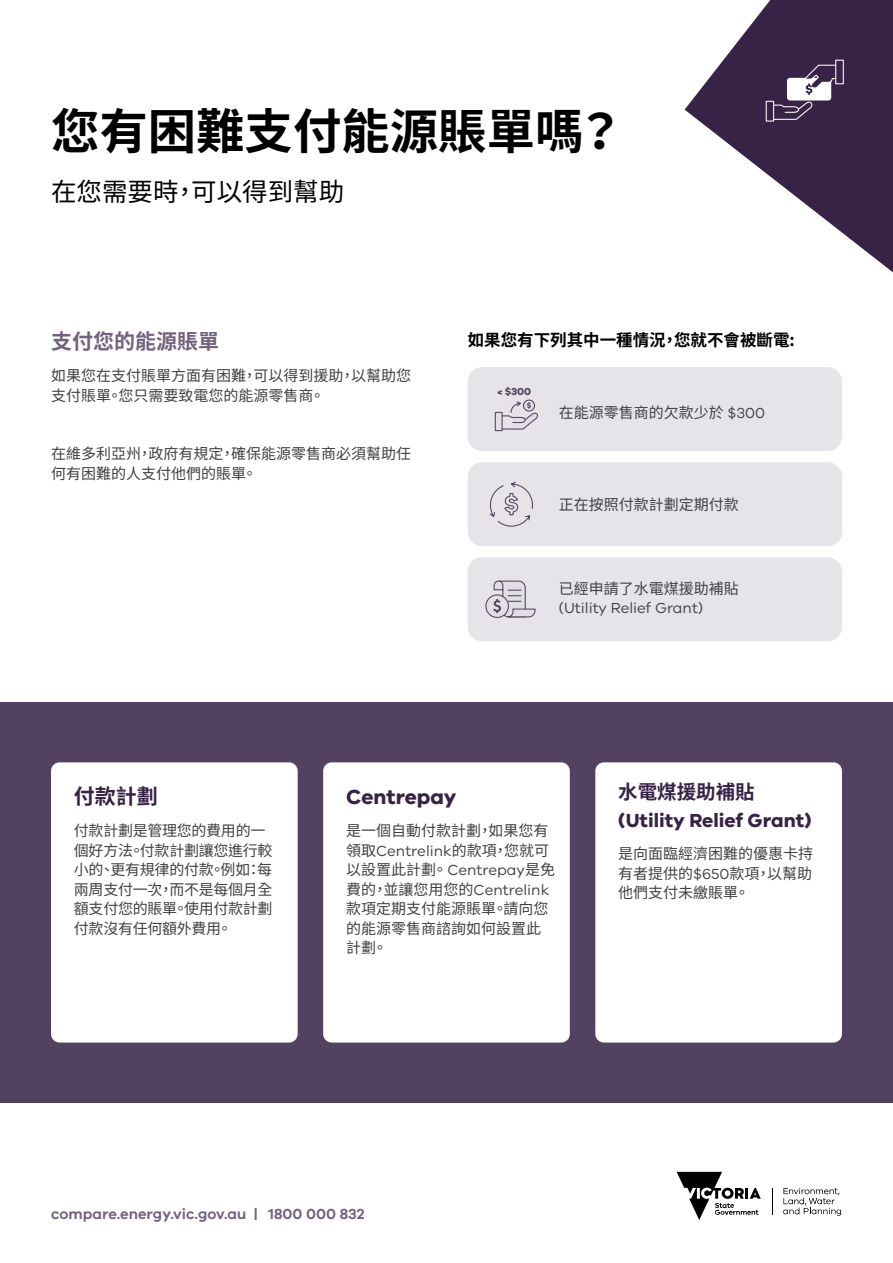
<style>
.page{position:relative;width:893px;height:1263px;background:#fff}
.page>*{position:absolute;margin:0;border:0;box-sizing:border-box;transform-origin:0 0}
.t1{font:700 48.45px "Noto Sans CJ Ktc";color:#000}
.t2{font:25.5px "Noto Sans CJ Ktc";color:#000}
.t3{font:700 21px "VIC";color:#382246}
.t4{font:700 21px "Noto Sans CJ Ktc";color:#72627d}
.t5{font:700 21px "Noto Sans CJ Ktc";color:#382246}
.t6{font:700 19.5px/28.5px "VIC";color:#382246}
.t7{font:700 16.5px "Noto Sans CJ Ktc";color:#000}
.Body{font:15px/19.5px "Noto Sans CJ Ktc";color:#414042}
.Body-2{font:15px/19.5px "Noto Sans CJ Ktc";letter-spacing:-.02em;color:#414042}
.t8{font:600 15px "VIC";color:#72627d}
.Body-3{font:15px/19.5px "VIC";color:#414042}
.t9{font:700 10.5px "VIC";color:#52415f}
.t10{font:700 7.5px "VIC";color:#52415f}
.s1{font-family:"VIC"}
.s2{font-family:"Noto Sans CJ Ktc"}
</style>
<div class="page">
<svg style="left:677px;top:1172px;width:84px;height:48px"></svg>
<svg style="left:772px;top:1188px;width:1px;height:27px"></svg>
<svg style="left:783px;top:1188px;width:58px;height:28px"></svg>
<svg style="left:685px;top:0;width:208px;height:272px;fill:#382246"></svg>
<div style="left:0;top:702px;width:893px;height:401px;background:#52415f"></div>
<div style="left:51px;top:762px;width:247px;height:280px;background:#fff;border-radius:9px"></div>
<div style="left:323px;top:762px;width:247px;height:280px;background:#fff;border-radius:9px"></div>
<div style="left:595px;top:762px;width:247px;height:280px;background:#fff;border-radius:9px"></div>
<div style="left:468px;top:557px;width:374px;height:84px;background:#e7e4e9;border-radius:14px"></div>
<svg style="left:486px;top:595px;width:22px;height:22px"></svg>
<div style="left:485px;top:594px;width:24px;height:24px;border:1px solid #52415f;border-radius:50%"></div>
<svg style="left:493px;top:580px;width:43px;height:38px"></svg>
<div style="left:468px;top:462px;width:374px;height:84px;background:#e7e4e9;border-radius:14px"></div>
<svg style="left:489px;top:481px;width:44px;height:46px"></svg>
<div style="left:468px;top:367px;width:374px;height:84px;background:#e7e4e9;border-radius:14px"></div>
<div style="left:523px;top:399px;width:12px;height:13px;border:1px solid #52415f;border-radius:50%"></div>
<div style="left:495px;top:412px;width:8px;height:19px;background:#e1dee4;border:1px solid #52415f"></div>
<svg style="left:501px;top:400px;width:37px;height:30px"></svg>
<div style="left:766px;top:101px;width:8px;height:21px;background:#382246;border:1px solid #fff"></div>
<div style="left:835px;top:60px;width:9px;height:24px;background:#382246;border:1px solid #fff"></div>
<svg style="left:769px;top:64px;width:70px;height:56px"></svg>
<h1 class="t1" style="left:51px;top:104px;width:575px">您有困難支付能源賬單嗎？</h1>
<h2 class="t2" style="left:51px;top:177px;width:295px">在您需要時，可以得到幫助</h2>
<h3 class="t4" style="left:51px;top:330px;width:169px">支付您的能源賬單</h3>
<p class="Body" style="left:51px;top:366px;width:361px">如果您在支付賬單方面有困難，可以得到援助，以幫助您支付賬單。您只需要致電您的能源零售商。</p>
<p class="Body" style="left:51px;top:444px;width:361px">在維多利亞州，政府有規定，確保能源零售商必須幫助任何有困難的人支付他們的賬單。</p>
<p class="t7" style="left:468px;top:330px;width:329px">如果您有下列其中一種情況，您就不會被斷電:</p>
<h3 class="t9" style="left:497px;top:385px;width:35px">&lt; $300</h3>
<p class="t10" style="left:527px;top:401px;width:6px">$</p>
<p class="Body" style="left:559px;top:403px;width:208px">在能源零售商的欠款少於 <span class="s1">$300</span></p>
<p class="Body" style="left:559px;top:495px;width:181px">正在按照付款計劃定期付款</p>
<p class="Body-3" style="left:559px;top:579px;width:181px"><span class="s2">已經申請了水電煤援助補貼</span>(Utility Relief Grant)</p>
<h3 class="t5" style="left:74px;top:784px;width:85px">付款計劃</h3>
<p class="Body-2" style="left:74px;top:821px;width:200px">付款計劃是管理您的費用的一個好方法。付款計劃讓您進行較小的、更有規律的付款。例如：每兩周支付一次，而不是每個月全額支付您的賬單。使用付款計劃付款沒有任何額外費用。</p>
<h3 class="t3" style="left:346px;top:784px;width:112px">Centrepay</h3>
<p class="Body" style="left:346px;top:821px;width:210px">是一個自動付款計劃，如果您有領取<span class="s1">Centrelink</span>的款項，您就可以設置此計劃。<span class="s1">Centrepay</span>是免費的，並讓您用您的<span class="s1">Centrelink</span>款項定期支付能源賬單。請向您的能源零售商諮詢如何設置此計劃。</p>
<h3 class="t6" style="left:618px;top:777px;width:195px"><span class="s2">水電煤援助補貼</span>(Utility Relief Grant)</h3>
<p class="Body" style="left:618px;top:844px;width:196px;text-align:justify">是向面臨經濟困難的優惠卡持有者提供的<span class="s1">$650</span>款項，以幫助他們支付未繳賬單。</p>
<p class="t8" style="left:51px;top:1205px;width:315px">compare.energy.vic.gov.au | 1800 000 832</p>
</div>
